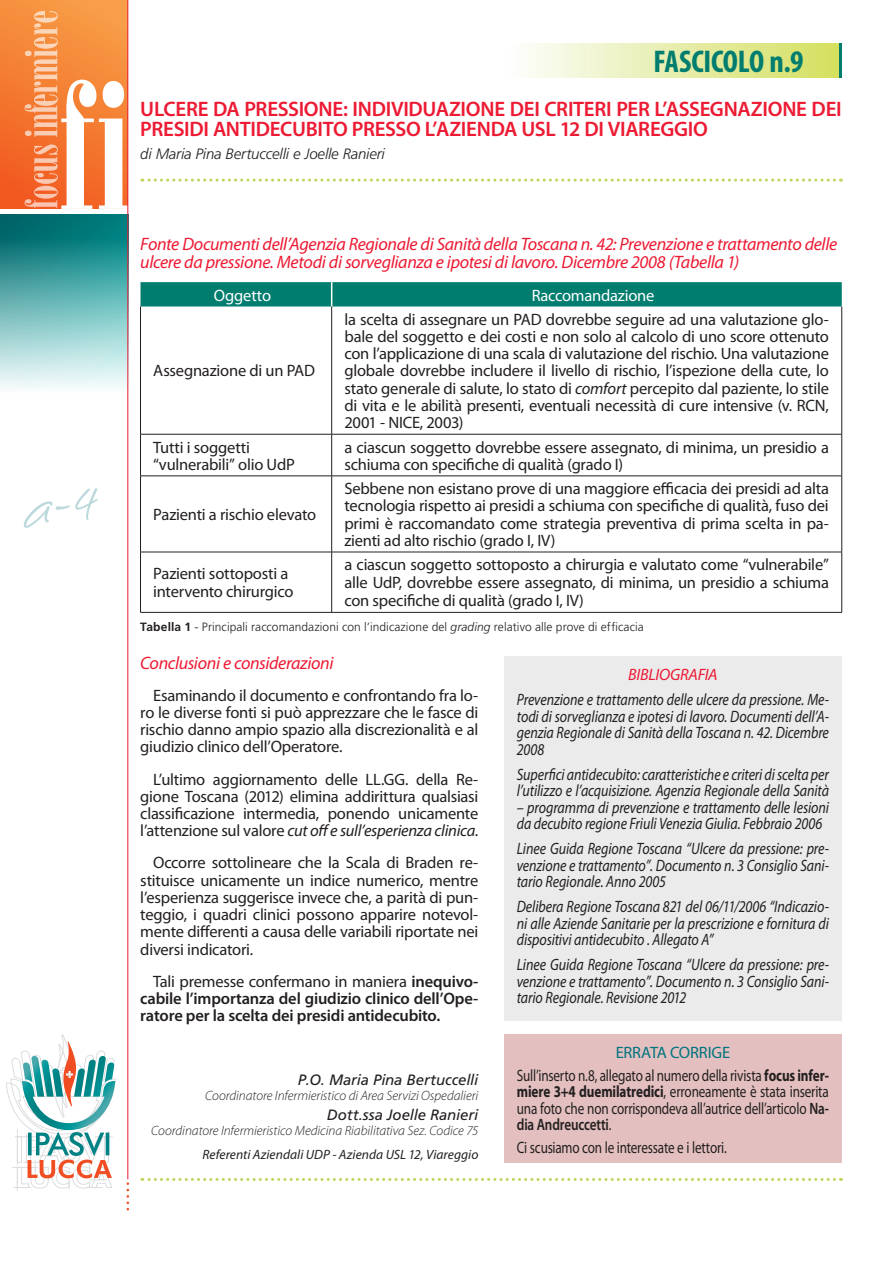
<style>
.page{position:relative;width:893px;height:1263px;background:#fff}
.page>*{position:absolute;margin:0;border:0;box-sizing:border-box;transform-origin:0 0}
.t1{font:700 condensed 31.5px "Myriad Pro";letter-spacing:-.01em;color:#007d6f}
.t2{font:600 21px/19.5px "Myriad Pro";letter-spacing:-.015em;color:#ed1a33}
.t3{font:italic 18px/18px "Myriad Pro";letter-spacing:-.02em;color:#ed1a33}
.t4{font:16.5px/17.2px "Myriad Pro";letter-spacing:-.015em;color:#231f20;text-align:justify}
.t5{font:italic 16.5px/16.5px "Myriad Pro";letter-spacing:-.005em;color:#231f20;text-align:justify;scale:.85 1}
.t6{font:16.5px/16.5px "Myriad Pro";letter-spacing:-.015em;color:#231f20;text-align:center;scale:.8 1}
.t7{font:600 16.5px/17.2px "Myriad Pro";letter-spacing:-.01em;color:#231f20;text-align:justify}
.t8{font:16.5px "Myriad Pro";letter-spacing:-.01em;color:#fff}
.t9{font:italic 16.5px "Myriad Pro";letter-spacing:-.015em;color:#ed1a33}
.t10{font:italic 15px "Frutiger";letter-spacing:-.01em;color:#231f20}
.t11{font:italic 300 15px "Frutiger";letter-spacing:-.01em;color:#231f20}
.t12{font:italic 300 13.5px "Myriad Pro";letter-spacing:-.005em;color:#231f20}
.t13{font:italic 13.5px "Myriad Pro";color:#231f20}
.t14{font:300 12px "Frutiger";letter-spacing:.005em;color:#231f20}
.s1{font-style:italic}
.s2{font-weight:700}
.s3{font-weight:400}
.s4{color:#007480}
.s5{font-weight:600}
</style>
<div class="page">
<svg style="left:0;top:215px;width:128px;height:185px;background:#74b8b9"></svg>
<div style="left:0;top:0;width:128px;height:208px;background:linear-gradient(to bottom,#f6953f,#f1551d)"></div>
<svg style="left:25px;top:11px;width:103px;height:198px"></svg>
<div style="left:507px;top:43px;width:332px;height:35px;background:linear-gradient(to right,#fcfefe,#d4df5f)"></div>
<hr style="left:128px;top:0;width:1px;height:1179px;background:#ed1a33">
<svg style="left:6px;top:1034px;width:110px;height:157px"></svg>
<svg style="left:127px;top:1182px;width:2px;height:28px"></svg>
<svg style="left:142px;top:179px;width:692px;height:3px"></svg>
<svg style="left:142px;top:1178px;width:692px;height:3px"></svg>
<div style="left:141px;top:282px;width:701px;height:24px;background:#007d6f"></div>
<hr style="left:140px;top:306px;width:1px;height:128px;background:#231f20">
<hr style="left:331px;top:306px;width:1px;height:128px;background:#231f20">
<hr style="left:841px;top:306px;width:1px;height:128px;background:#231f20">
<hr style="left:140px;top:434px;width:192px;height:1px;background:#231f20">
<hr style="left:140px;top:434px;width:1px;height:42px;background:#231f20">
<hr style="left:332px;top:434px;width:510px;height:1px;background:#231f20">
<hr style="left:331px;top:434px;width:1px;height:42px;background:#231f20">
<hr style="left:841px;top:434px;width:1px;height:42px;background:#231f20">
<hr style="left:140px;top:476px;width:192px;height:1px;background:#231f20">
<hr style="left:140px;top:476px;width:1px;height:76px;background:#231f20">
<hr style="left:332px;top:476px;width:510px;height:1px;background:#231f20">
<hr style="left:331px;top:476px;width:1px;height:76px;background:#231f20">
<hr style="left:841px;top:476px;width:1px;height:76px;background:#231f20">
<hr style="left:140px;top:552px;width:192px;height:1px;background:#231f20">
<hr style="left:140px;top:552px;width:1px;height:60px;background:#231f20">
<hr style="left:332px;top:552px;width:510px;height:1px;background:#231f20">
<hr style="left:331px;top:552px;width:1px;height:60px;background:#231f20">
<hr style="left:841px;top:552px;width:1px;height:60px;background:#231f20">
<hr style="left:140px;top:612px;width:192px;height:1px;background:#231f20">
<hr style="left:332px;top:612px;width:510px;height:1px;background:#231f20">
<div style="left:504px;top:656px;width:338px;height:364px;background:#ebebec"></div>
<div style="left:504px;top:1034px;width:338px;height:129px;background:#e3c0bf"></div>
<h1 class="t1" style="left:653px;top:42px;width:152px">FASCICOLO n.9</h1>
<p class="t2" style="left:140px;top:99px;width:703px">ULCERE DA PRESSIONE: INDIVIDUAZIONE DEI CRITERI PER L’ASSEGNAZIONE DEI<br>PRESIDI ANTIDECUBITO PRESSO L’AZIENDA USL 12 DI VIAREGGIO</p>
<p class="t11" style="left:140px;top:145px;width:246px">di Maria Pina Bertuccelli e Joelle Ranieri</p>
<p class="t3" style="left:140px;top:235px;width:698px">Fonte Documenti dell’Agenzia Regionale di Sanità della Toscana n. 42: Prevenzione e trattamento delle ulcere da pressione. Metodi di sorveglianza e ipotesi di lavoro. Dicembre 2008 (Tabella 1)</p>
<p class="t8" style="left:214px;top:285px;width:59px">Oggetto</p>
<p class="t8" style="left:532px;top:285px;width:124px">Raccomandazione</p>
<p class="t4" style="left:153px;top:362px;width:163px">Assegnazione di un PAD</p>
<p class="t4" style="left:344px;top:310px;width:486px">la scelta di assegnare un PAD dovrebbe seguire ad una valutazione glo&shy;bale del soggetto e dei costi e non solo al calcolo di uno score ottenuto con l’applicazione di una scala di valutazione del rischio. Una valutazione globale dovrebbe includere il livello di rischio, l’ispezione della cute, lo stato generale di salute, lo stato di <span class="s1">comfort</span> percepito dal paziente, lo stile di vita e le abilità presenti, eventuali necessità di cure intensive (v. RCN, 2001 - NICE, 2003)</p>
<p class="t4" style="left:153px;top:438px;width:143px">Tutti i soggetti “vulnerabili” olio UdP</p>
<p class="t4" style="left:344px;top:438px;width:486px">a ciascun soggetto dovrebbe essere assegnato, di minima, un presidio a schiuma con specifiche di qualità (grado I)</p>
<p class="t4" style="left:153px;top:506px;width:164px">Pazienti a rischio elevato</p>
<p class="t4" style="left:344px;top:480px;width:486px">Sebbene non esistano prove di una maggiore efficacia dei presidi ad alta tecnologia rispetto ai presidi a schiuma con specifiche di qualità, fuso dei primi è raccomandato come strategia preventiva di prima scelta in pa&shy;zienti ad alto rischio (grado I, IV)</p>
<p class="t4" style="left:153px;top:564px;width:142px;line-height:18px">Pazienti sottoposti a intervento chirurgico</p>
<p class="t4" style="left:344px;top:555px;width:486px;line-height:18px">a ciascun soggetto sottoposto a chirurgia e valutato come “vulnerabile” alle UdP, dovrebbe essere assegnato, di minima, un presidio a schiuma con specifiche di qualità (grado I, IV)</p>
<p class="t14" style="left:140px;top:620px;width:505px"><span class="s2">Tabella 1</span> - Principali raccomandazioni con l’indicazione del <span class="s1">grading</span> relativo alle prove di efficacia</p>
<p class="t3" style="left:140px;top:653px;width:195px">Conclusioni e considerazioni</p>
<p class="t4" style="left:140px;top:686px;width:340px;text-indent:13px">Esaminando il documento e confrontando fra lo&shy;ro le diverse fonti si può apprezzare che le fasce di rischio danno ampio spazio alla discrezionalità e al giudizio clinico dell’Operatore.</p>
<p class="t4" style="left:140px;top:770px;width:340px;text-indent:13px">L’ultimo aggiornamento delle LL.GG. della Re&shy;gione Toscana (2012) elimina addirittura qualsiasi classificazione intermedia, ponendo unicamente l’attenzione sul valore <span class="s1">cut off e sull’esperienza clinica</span>.</p>
<p class="t4" style="left:140px;top:854px;width:340px;text-indent:13px">Occorre sottolineare che la Scala di Braden re&shy;stituisce unicamente un indice numerico, mentre l’esperienza suggerisce invece che, a parità di pun&shy;teggio, i quadri clinici possono apparire notevol&shy;mente differenti a causa delle variabili riportate nei diversi indicatori.</p>
<p class="t7" style="left:140px;top:972px;width:340px;text-indent:13px"><span class="s3">Tali premesse confermano in maniera</span> inequivo&shy;cabile l’importanza del giudizio clinico dell’Ope&shy;ratore per la scelta dei presidi antidecubito.</p>
<p class="t9" style="left:628px;top:665px;width:91px">BIBLIOGRAFIA</p>
<p class="t5" style="left:517px;top:691px;width:369px">Prevenzione e trattamento delle ulcere da pressione. Me&shy;todi di sorveglianza e ipotesi di lavoro. Documenti dell’A&shy;genzia Regionale di Sanità della Toscana n. 42. Dicembre 2008</p>
<p class="t5" style="left:517px;top:766px;width:369px">Superfici antidecubito: caratteristiche e criteri di scelta per l’utilizzo e l’acquisizione. Agenzia Regionale della Sanità</p>
<p class="t5" style="left:517px;top:799px;width:369px">– programma di prevenzione e trattamento delle lesioni da decubito regione Friuli Venezia Giulia. Febbraio 2006</p>
<p class="t5" style="left:517px;top:840px;width:369px">Linee Guida Regione Toscana “Ulcere da pressione: pre&shy;venzione e trattamento”. Documento n. 3 Consiglio Sani&shy;tario Regionale. Anno 2005</p>
<p class="t5" style="left:517px;top:898px;width:369px">Delibera Regione Toscana 821 del 06/11/2006 “Indicazio&shy;ni alle Aziende Sanitarie per la prescrizione e fornitura di dispositivi antidecubito . Allegato A”</p>
<p class="t5" style="left:517px;top:956px;width:369px">Linee Guida Regione Toscana “Ulcere da pressione: pre&shy;venzione e trattamento”. Documento n. 3 Consiglio Sani&shy;tario Regionale. Revisione 2012</p>
<p class="t6" style="left:517px;top:1040px;width:392px;line-height:23px"><span class="s4">ERRATA CORRIGE<br></span>Sull’inserto n.8, allegato al numero della rivista <span class="s2">focus infer-</span></p>
<p class="t6" style="left:517px;top:1083px;width:392px;text-align:justify"><span class="s2">miere 3+4 duemilatredici</span>, erroneamente è stata inserita una foto che non corrispondeva all’autrice dell’articolo <span class="s5">Na&shy;dia Andreuccetti</span>.</p>
<p class="t6" style="left:517px;top:1139px;width:264px">Ci scusiamo con le interessate e i lettori.</p>
<p class="t10" style="left:298px;top:1071px;width:182px">P.O. Maria Pina Bertuccelli</p>
<p class="t12" style="left:205px;top:1087px;width:275px">Coordinatore Infermieristico di Area Servizi Ospedalieri</p>
<p class="t10" style="left:327px;top:1106px;width:153px">Dott.ssa Joelle Ranieri</p>
<p class="t12" style="left:151px;top:1123px;width:329px">Coordinatore Infermieristico Medicina Riabilitativa Sez. Codice 75</p>
<p class="t13" style="left:202px;top:1146px;width:277px">Referenti Aziendali UDP - Azienda USL 12, Viareggio</p>
</div>
